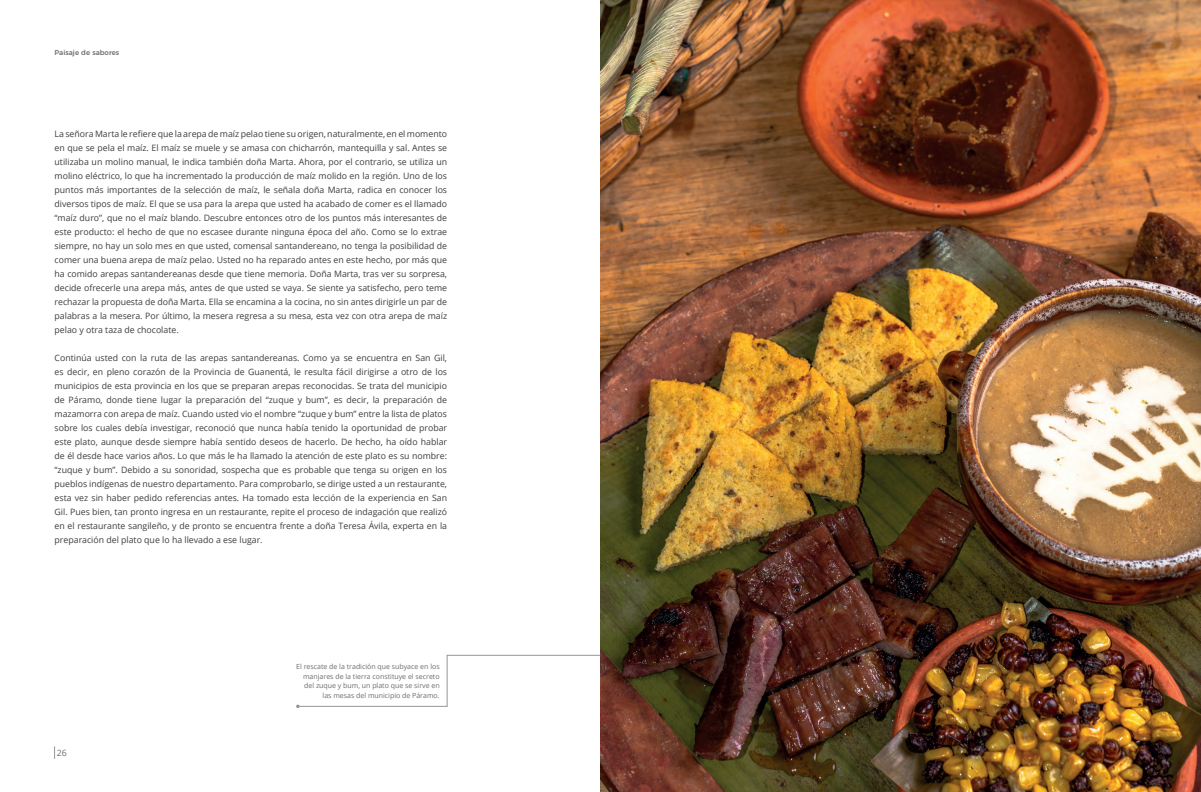
<style>
.page{position:relative;width:1201px;height:792px;background:#fff}
.page>*{position:absolute;margin:0;border:0;box-sizing:border-box;transform-origin:0 0}
.t1{font:8.75px/14px "Open Sans";color:#3e3e3f;text-align:justify}
.t2{font:8.75px "Open Sans";color:#6c6d70}
.t3{font:7px/9.6px "Open Sans";color:#6c6d70;text-align:right}
.t4{font:500 7px "Montserrat";color:#6c6d70}
</style>
<div class="page">
<svg style="left:54px;top:746px;width:1px;height:12px"></svg>
<svg style="left:296px;top:654px;width:304px;height:53px"></svg>
<img style="left:600px;top:0;width:600px;height:791px">
<p class="t4" style="left:55px;top:47px;width:66px">Paisaje de sabores</p>
<p class="t1" style="left:55px;top:126px;width:394px">La señora Marta le refiere que la arepa de maíz pelao tiene su origen, naturalmente, en el momento en que se pela el maíz. El maíz se muele y se amasa con chicharrón, mantequilla y sal. Antes se utilizaba un molino manual, le indica también doña Marta. Ahora, por el contrario, se utiliza un molino eléctrico, lo que ha incrementado la producción de maíz molido en la región. Uno de los puntos más importantes de la selección de maíz, le señala doña Marta, radica en conocer los diversos tipos de maíz. El que se usa para la arepa que usted ha acabado de comer es el llamado “maíz duro”, que no el maíz blando. Descubre entonces otro de los puntos más interesantes de este producto: el hecho de que no escasee durante ninguna época del año. Como se lo extrae siempre, no hay un solo mes en que usted, comensal santandereano, no tenga la posibilidad de comer una buena arepa de maíz pelao. Usted no ha reparado antes en este hecho, por más que ha comido arepas santandereanas desde que tiene memoria. Doña Marta, tras ver su sorpresa, decide ofrecerle una arepa más, antes de que usted se vaya. Se siente ya satisfecho, pero teme rechazar la propuesta de doña Marta. Ella se encamina a la cocina, no sin antes dirigirle un par de palabras a la mesera. Por último, la mesera regresa a su mesa, esta vez con otra arepa de maíz pelao y otra taza de chocolate.</p>
<p class="t1" style="left:55px;top:350px;width:394px">Continúa usted con la ruta de las arepas santandereanas. Como ya se encuentra en San Gil, es decir, en pleno corazón de la Provincia de Guanentá, le resulta fácil dirigirse a otro de los municipios de esta provincia en los que se preparan arepas reconocidas. Se trata del municipio de Páramo, donde tiene lugar la preparación del “zuque y bum”, es decir, la preparación de mazamorra con arepa de maíz. Cuando usted vio el nombre “zuque y bum” entre la lista de platos sobre los cuales debía investigar, reconoció que nunca había tenido la oportunidad de probar este plato, aunque desde siempre había sentido deseos de hacerlo. De hecho, ha oído hablar de él desde hace varios años. Lo que más le ha llamado la atención de este plato es su nombre: “zuque y bum”. Debido a su sonoridad, sospecha que es probable que tenga su origen en los pueblos indígenas de nuestro departamento. Para comprobarlo, se dirige usted a un restaurante, esta vez sin haber pedido referencias antes. Ha tomado esta lección de la experiencia en San Gil. Pues bien, tan pronto ingresa en un restaurante, repite el proceso de indagación que realizó en el restaurante sangileño, y de pronto se encuentra frente a doña Teresa Ávila, experta en la preparación del plato que lo ha llevado a ese lugar.</p>
<p class="t2" style="left:57px;top:746px;width:12px">26</p>
<p class="t3" style="left:296px;top:661px;width:145px">El rescate de la tradición que subyace en los manjares de la tierra constituye el secreto del zuque y bum, un plato que se sirve en las mesas del municipio de Páramo.</p>
</div>
